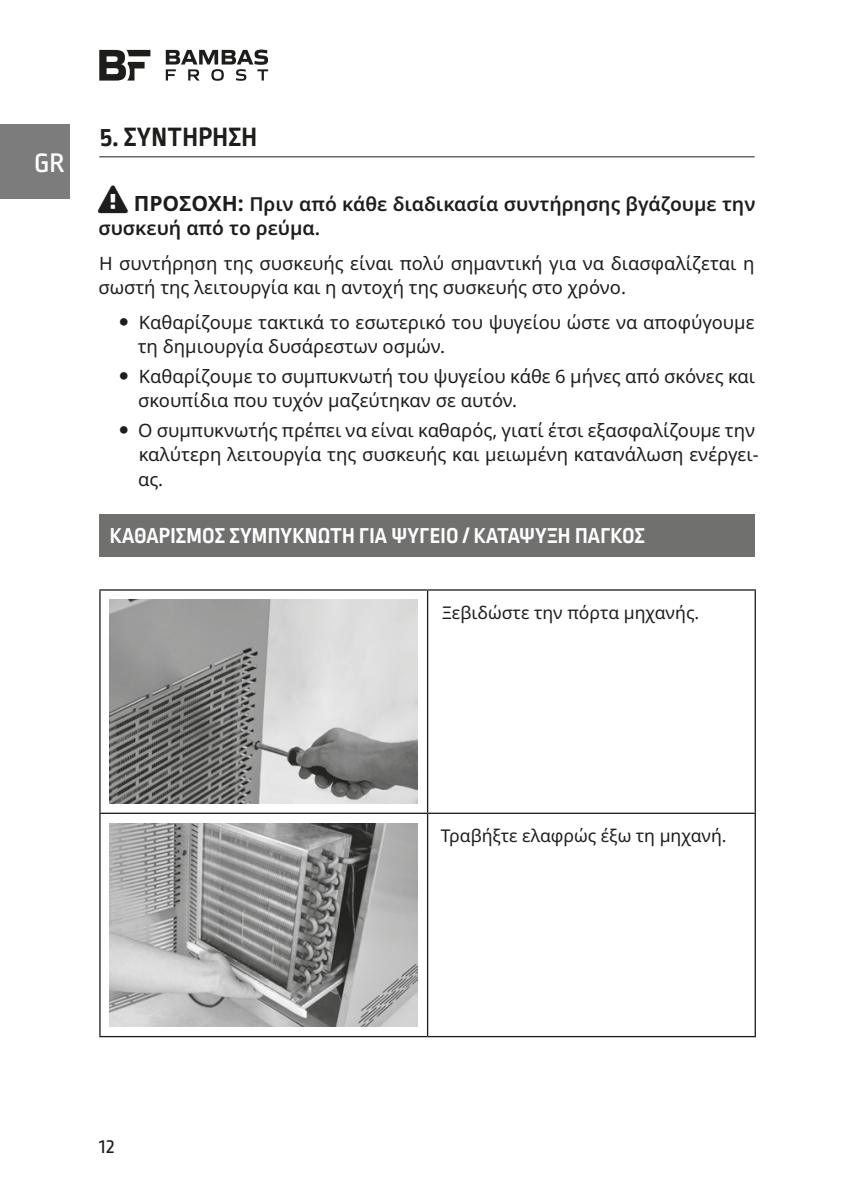
<style>
.page{position:relative;width:844px;height:1191px;background:#fff}
.page>*{position:absolute;margin:0;border:0;box-sizing:border-box;transform-origin:0 0}
.t1{font:700 28px "Ropa Sans Pro";letter-spacing:.01em;color:#1d1d1b}
.t2{font:500 28px "Ropa Sans Pro";color:#fff}
.t3{font:700 22.75px "Ropa Sans Pro";letter-spacing:.01em;color:#fff}
.t4{font:21px "Ropa Sans Pro";color:#1d1d1b}
.t5{font:600 19.25px/24.5px "Noto Sans";color:#1d1d1b}
.t6{font:18.38px/24.5px "Noto Sans";color:#1d1d1b}
.t7{font:17.5px "Noto Sans";color:#1d1d1b}
.s1{font-weight:700;font-size:21px}
</style>
<div class="page">
<div style="left:0;top:124px;width:69px;height:74px;background:#7c7c7c"></div>
<svg style="left:166px;top:50px;width:102px;height:31px"></svg>
<svg style="left:99px;top:50px;width:51px;height:31px"></svg>
<hr style="left:99px;top:156px;width:655px;height:1px;background:#1d1d1b">
<div style="left:99px;top:514px;width:655px;height:43px;background:#70706f"></div>
<hr style="left:99px;top:589px;width:328px;height:1px;background:#1d1d1b">
<hr style="left:99px;top:590px;width:2px;height:222px;background:#1d1d1b">
<hr style="left:427px;top:589px;width:328px;height:1px;background:#1d1d1b">
<hr style="left:427px;top:590px;width:1px;height:222px;background:#1d1d1b">
<hr style="left:754px;top:590px;width:1px;height:222px;background:#1d1d1b">
<hr style="left:99px;top:812px;width:328px;height:2px;background:#1d1d1b">
<hr style="left:99px;top:814px;width:2px;height:222px;background:#1d1d1b">
<hr style="left:427px;top:812px;width:328px;height:2px;background:#1d1d1b">
<hr style="left:427px;top:814px;width:1px;height:222px;background:#1d1d1b">
<hr style="left:754px;top:814px;width:1px;height:222px;background:#1d1d1b">
<hr style="left:99px;top:1036px;width:328px;height:1px;background:#1d1d1b">
<hr style="left:427px;top:1036px;width:328px;height:1px;background:#1d1d1b">
<img style="left:110px;top:600px;width:307px;height:203px">
<img style="left:110px;top:823px;width:307px;height:203px">
<h1 class="t2" style="left:34px;top:148px;width:32px">GR</h1>
<h1 class="t1" style="left:100px;top:121px;width:158px">5. ΣΥΝΤΗΡΗΣΗ</h1>
<p class="t5" style="left:98px;top:192px;width:658px">❑ <span class="s1">ΠΡΟΣΟΧΗ:</span> Πριν από κάθε διαδικασία συντήρησης βγάζουμε την συσκευή από το ρεύμα.</p>
<p class="t6" style="left:98px;top:251px;width:657px">Η συντήρηση της συσκευής είναι πολύ σημαντική για να διασφαλίζεται η σωστή της λειτουργία και η αντοχή της συσκευής στο χρόνο.</p>
<p class="t6" style="left:138px;top:310px;width:618px">Καθαρίζουμε τακτικά το εσωτερικό του ψυγείου ώστε να αποφύγουμε τη δημιουργία δυσάρεστων οσμών.</p>
<p class="t6" style="left:138px;top:364px;width:618px">Καθαρίζουμε το συμπυκνωτή του ψυγείου κάθε 6 μήνες από σκόνες και σκουπίδια που τυχόν μαζεύτηκαν σε αυτόν.</p>
<p class="t6" style="left:138px;top:418px;width:622px">Ο συμπυκνωτής πρέπει να είναι καθαρός, γιατί έτσι εξασφαλίζουμε την καλύτερη λειτουργία της συσκευής και μειωμένη κατανάλωση ενέργει&shy;ας.</p>
<p class="t3" style="left:110px;top:522px;width:536px">ΚΑΘΑΡΙΣΜΟΣ ΣΥΜΠΥΚΝΩΤΗ ΓΙΑ ΨΥΓΕΙΟ / ΚΑΤΑΨΥΞΗ ΠΑΓΚΟΣ</p>
<p class="t7" style="left:442px;top:600px;width:258px">Ξεβιδώστε την πόρτα μηχανής.</p>
<p class="t7" style="left:440px;top:823px;width:287px">Τραβήξτε ελαφρώς έξω τη μηχανή.</p>
<p class="t4" style="left:99px;top:1135px;width:17px">12</p>
</div>
